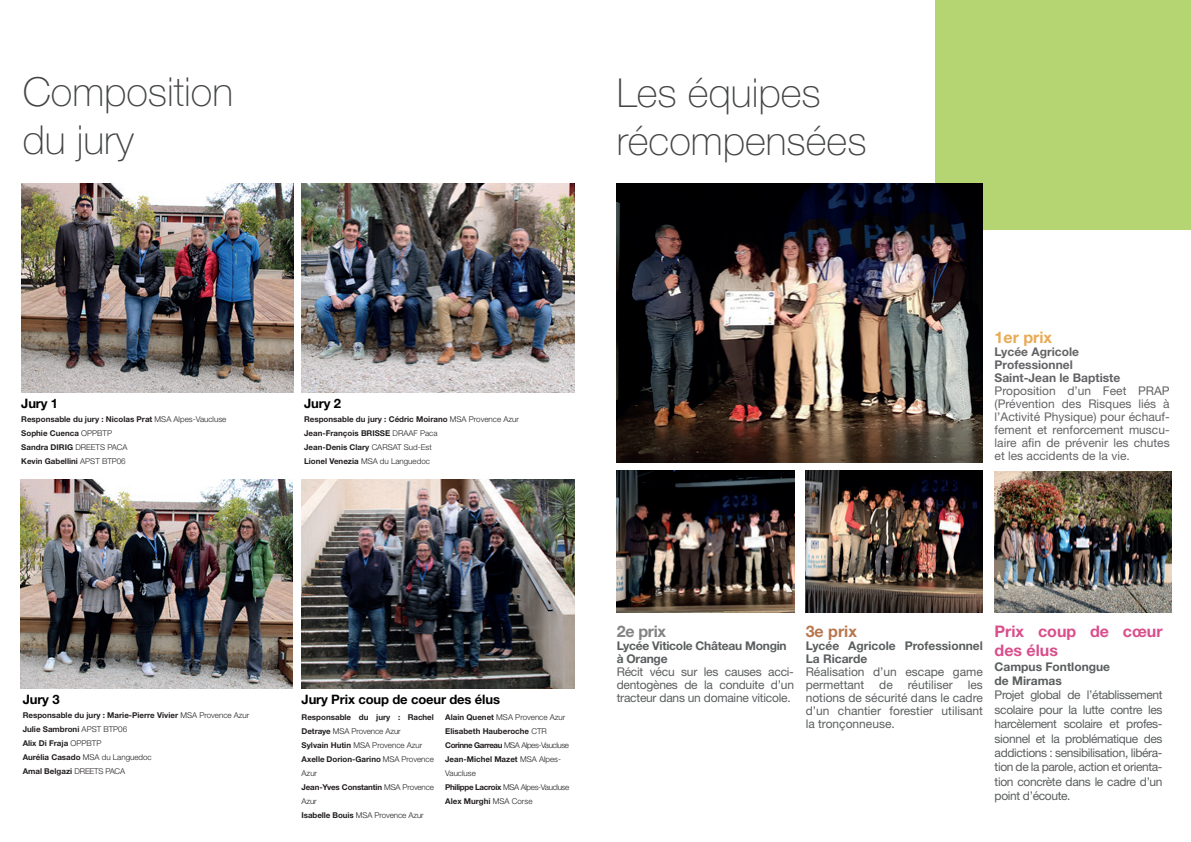
<style>
.page{position:relative;width:1191px;height:842px;background:#fff}
.page>*{position:absolute;margin:0;border:0;box-sizing:border-box;transform-origin:0 0}
.t1{font:100 40px/48px "Helvetica Neue LT Std";color:#424445}
.t2{font:700 16px/19.2px "Helvetica Neue LT Std";color:#d94e8b}
.t3{font:700 16px "Helvetica Neue LT Std";color:#e9aa55}
.t4{font:700 16px "Helvetica Neue LT Std";letter-spacing:-.02em;color:#838384}
.t5{font:700 16px "Helvetica Neue LT Std";color:#b8764d}
.t6{font:700 13px "Helvetica Neue LT Std";letter-spacing:-.01em;color:#000001}
.t7{font:12px/14.4px "Helvetica Neue LT Std";letter-spacing:-.02em;color:#5b5e5f;text-align:justify}
.t8{font:12px/13px "Helvetica Neue LT Std";color:#636366;text-align:justify}
.t9{font:700 12px/13px "Helvetica Neue LT Std";color:#5b5e5f}
.t10{font:700 12px/13px "Helvetica Neue LT Std";color:#636366}
.t11{font:700 12px/13px "Helvetica Neue LT Std";letter-spacing:-.02em;color:#5b5e5f}
.t12{font:700 8px/14px "Helvetica Neue LT Std";color:#231f20}
.s1{font-weight:300}
</style>
<div class="page">
<img style="left:20px;top:479px;width:273px;height:209px">
<img style="left:301px;top:183px;width:273px;height:209px">
<img style="left:301px;top:479px;width:273px;height:209px">
<img style="left:21px;top:183px;width:273px;height:209px">
<div style="left:935px;top:0;width:256px;height:230px;background:#b5d472"></div>
<img style="left:617px;top:183px;width:366px;height:280px">
<img style="left:805px;top:471px;width:178px;height:141px">
<img style="left:617px;top:471px;width:177px;height:141px">
<img style="left:994px;top:471px;width:177px;height:141px">
<h1 class="t1" style="left:23px;top:67px;width:212px">Composition du jury</h1>
<h1 class="t1" style="left:617px;top:68px;width:251px">Les équipes récompensées</h1>
<h3 class="t6" style="left:21px;top:395px;width:38px">Jury 1</h3>
<p class="t12" style="left:21px;top:412px;width:207px">Responsable du jury : Nicolas Prat <span class="s1">MSA Alpes-Vaucluse<br></span>Sophie Cuenca <span class="s1">OPPBTP<br></span>Sandra DIRIG <span class="s1">DREETS PACA<br></span>Kevin Gabellini <span class="s1">APST BTP06</span></p>
<h3 class="t6" style="left:304px;top:395px;width:38px">Jury 2</h3>
<p class="t12" style="left:304px;top:412px;width:216px">Responsable du jury : Cédric Moirano <span class="s1">MSA Provence Azur </span>Jean-François BRISSE <span class="s1">DRAAF Paca<br></span>Jean-Denis Clary <span class="s1">CARSAT Sud-Est<br></span>Lionel Venezia <span class="s1">MSA du Languedoc</span></p>
<h2 class="t3" style="left:994px;top:327px;width:59px">1er prix</h2>
<h3 class="t10" style="left:994px;top:345px;width:127px">Lycée Agricole<br>Professionnel<br>Saint-Jean le Baptiste</h3>
<h3 class="t8" style="left:994px;top:384px;width:177px">Proposition d’un Feet PRAP (Prévention des Risques liés à l’Activité Physique) pour échauf&shy;fement et renforcement muscu&shy;laire afin de prévenir les chutes et les accidents de la vie.</h3>
<h3 class="t6" style="left:23px;top:691px;width:38px">Jury 3</h3>
<p class="t12" style="left:23px;top:708px;width:228px">Responsable du jury : Marie-Pierre Vivier <span class="s1">MSA Provence Azur<br></span>Julie Sambroni <span class="s1">APST BTP06<br></span>Alix Di Fraja <span class="s1">OPPBTP<br></span>Aurélia Casado <span class="s1">MSA du Languedoc<br></span>Amal Belgazi <span class="s1">DREETS PACA</span></p>
<h3 class="t6" style="left:301px;top:691px;width:200px">Jury Prix coup de coeur des élus</h3>
<p class="t12" style="left:301px;top:710px;width:134px">Responsable du jury : Rachel<br>Detraye <span class="s1">MSA Provence Azur<br></span>Sylvain Hutin <span class="s1">MSA Provence Azur<br></span>Axelle Dorion-Garino <span class="s1">MSA Provence<br>Azur<br></span>Jean-Yves Constantin <span class="s1">MSA Provence<br>Azur<br></span>Isabelle Bouis <span class="s1">MSA Provence Azur</span></p>
<p class="t12" style="left:445px;top:710px;width:126px">Alain Quenet <span class="s1">MSA Provence Azur<br></span>Elisabeth Hauberoche <span class="s1">CTR<br></span>Corinne Garreau <span class="s1">MSA Alpes-Vaucluse<br></span>Jean-Michel Mazet <span class="s1">MSA Alpes-<br>Vaucluse<br></span>Philippe Lacroix <span class="s1">MSA Alpes-Vaucluse<br></span>Alex Murghi <span class="s1">MSA Corse</span></p>
<h2 class="t4" style="left:617px;top:621px;width:51px">2e prix</h2>
<h3 class="t11" style="left:617px;top:639px;width:171px">Lycée Viticole Château Mongin à Orange</h3>
<h3 class="t7" style="left:617px;top:665px;width:179px;line-height:13px">Récit vécu sur les causes acci&shy;dentogènes de la conduite d’un tracteur dans un domaine viticole.</h3>
<h2 class="t5" style="left:805px;top:621px;width:53px">3e prix</h2>
<h3 class="t9" style="left:805px;top:639px;width:179px">Lycée Agricole Professionnel<br>La Ricarde</h3>
<h3 class="t7" style="left:805px;top:665px;width:179px;line-height:13px">Réalisation d’un escape game permettant de réutiliser les notions de sécurité dans le cadre d’un chantier forestier utilisant la tronçonneuse.</h3>
<h2 class="t2" style="left:994px;top:621px;width:169px">Prix coup de cœur des élus</h2>
<h3 class="t9" style="left:994px;top:659px;width:117px;line-height:14.4px">Campus Fontlongue de Miramas</h3>
<p class="t7" style="left:994px;top:688px;width:169px">Projet global de l’établissement scolaire pour la lutte contre les harcèlement scolaire et profes&shy;sionnel et la problématique des addictions : sensibilisation, libéra&shy;tion de la parole, action et orienta&shy;tion concrète dans le cadre d’un point d’écoute.</p>
</div>
